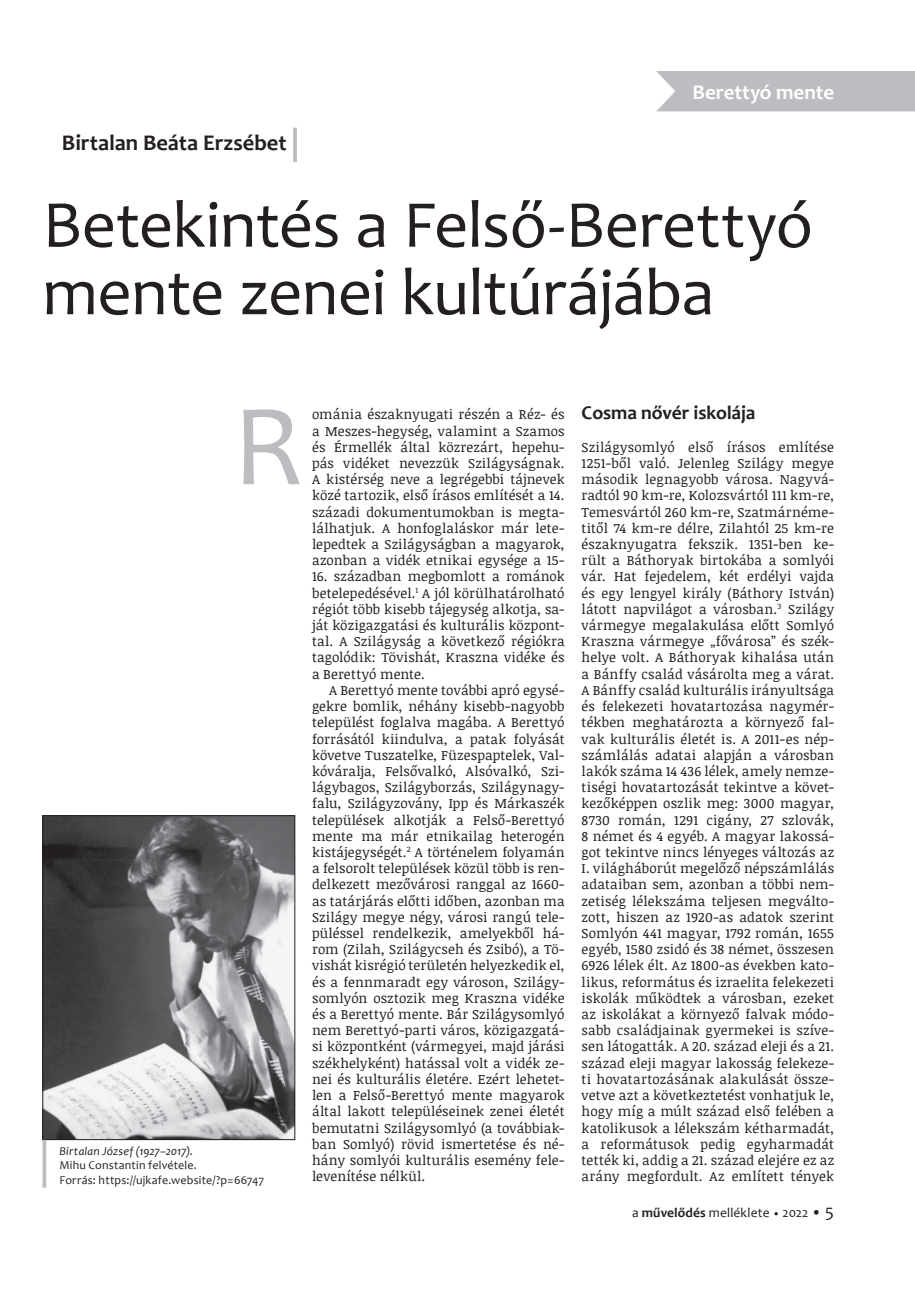
<style>
.page{position:relative;width:915px;height:1306px;background:#fff}
.page>*{position:absolute;margin:0;border:0;box-sizing:border-box;transform-origin:0 0}
.t1{font:117px "Candara";color:#bcbdc0}
.t2{font:67.5px/67.5px "Candara";letter-spacing:-.01em;color:#231f20}
.t3{font:700 22.5px "Candara";color:#231f20}
.t4{font:700 21px "Candara";color:#fff}
.t5{font:700 19.5px "Candara";letter-spacing:-.005em;color:#231f20}
.t6{font:13.5px/16.2px "Noticia Text";letter-spacing:.01em;color:#231f20;text-align:justify}
.t7{font:13.5px "Candara";letter-spacing:.01em;color:#231f20}
.t8{font:12px/14.4px "Candara";letter-spacing:.015em;color:#231f20}
.t9{font:italic 12px "Candara";letter-spacing:.01em;color:#231f20}
.s1{font-weight:700}
.s2{font-size:10.5px}
.s3{font-size:15px}
.s4{font-size:18px}
</style>
<div class="page">
<div style="left:656px;top:71px;width:258px;height:41px;background:#bcbdc0"></div>
<hr style="left:293px;top:128px;width:4px;height:34px;background:#bcbdc0">
<img style="left:45px;top:817px;width:248px;height:320px">
<div style="left:43px;top:815px;width:252px;height:324px;border:1px solid #231f20"></div>
<hr style="left:43px;top:1139px;width:3px;height:48px;background:#bcbdc0">
<h3 class="t3" style="left:62px;top:129px;width:226px">Birtalan Beáta Erzsébet</h3>
<h3 class="t4" style="left:692px;top:79px;width:143px">Berettyó mente</h3>
<h2 class="t2" style="left:43px;top:190px;width:771px">Betekintés a Felső-Berettyó mente zenei kultúrájába</h2>
<h1 class="t1" style="left:232px;top:373px;width:72px">R</h1>
<p class="t9" style="left:60px;top:1143px;width:135px">Birtalan József (1927–2017).</p>
<p class="t8" style="left:60px;top:1158px;width:206px">Mihu Constantin felvétele.<br>Forrás: https://ujkafe.website/?p=66747</p>
<p class="t6" style="left:312px;top:406px;width:254px">ománia északnyugati részén a Réz- és a Meszes-hegység, valamint a Szamos és Érmellék által közrezárt, hepehu&shy;pás vidéket nevezzük Szilágyságnak.<br>A kistérség neve a legrégebbi tájnevek közé tartozik, első írásos említését a 14. századi dokumentumokban is megta&shy;lálhatjuk. A honfoglaláskor már lete&shy;lepedtek a Szilágyságban a magyarok, azonban a vidék etnikai egysége a 15-</p>
<p class="t6" style="left:312px;top:568px;width:254px">16. században megbomlott a románok betelepedésével.<sup>1</sup> A jól körülhatárolható régiót több kisebb tájegység alkotja, sa&shy;ját közigazgatási és kulturális központ&shy;tal. A Szilágyság a következő régiókra tagolódik: Tövishát, Kraszna vidéke és a Berettyó mente.</p>
<p class="t6" style="left:312px;top:681px;width:254px;text-indent:17px">A Berettyó mente további apró egysé&shy;gekre bomlik, néhány kisebb-nagyobb települést foglalva magába. A Berettyó forrásától kiindulva, a patak folyását követve Tuszatelke, Füzespaptelek, Val&shy;kóváralja, Felsővalkó, Alsóvalkó, Szi&shy;lágybagos, Szilágyborzás, Szilágynagy&shy;falu, Szilágyzovány, Ipp és Márkaszék települések alkotják a Felső-Berettyó mente ma már etnikailag heterogén kistájegységét.<sup>2</sup> A történelem folyamán a felsorolt települések közül több is ren&shy;delkezett mezővárosi ranggal az 1660- as tatárjárás előtti időben, azonban ma Szilágy megye négy, városi rangú tele&shy;püléssel rendelkezik, amelyekből há&shy;rom (Zilah, Szilágycseh és Zsibó), a Tö&shy;vishát kisrégió területén helyezkedik el, és a fennmaradt egy városon, Szilágy&shy;somlyón osztozik meg Kraszna vidéke és a Berettyó mente. Bár Szilágysomlyó nem Berettyó-parti város, közigazgatá&shy;si központként (vármegyei, majd járási székhelyként) hatással volt a vidék ze&shy;nei és kulturális életére. Ezért lehetet&shy;len a Felső-Berettyó mente magyarok által lakott településeinek zenei életét bemutatni Szilágysomlyó (a továbbiak&shy;ban Somlyó) rövid ismertetése és né&shy;hány somlyói kulturális esemény fele&shy;levenítése nélkül.</p>
<h3 class="t5" style="left:581px;top:401px;width:175px">Cosma nővér iskolája</h3>
<p class="t6" style="left:581px;top:438px;width:254px">Szilágysomlyó első írásos említése 1251-ből való. Jelenleg Szilágy megye második legnagyobb városa. Nagyvá&shy;radtól 90 km-re, Kolozsvártól 111 km-re, Temesvártól 260 km-re, Szatmárnéme&shy;titől 74 km-re délre, Zilahtól 25 km-re északnyugatra fekszik. 1351-ben ke&shy;rült a Báthoryak birtokába a somlyói vár. Hat fejedelem, két erdélyi vajda és egy lengyel király (Báthory István) látott napvilágot a városban.<sup>3</sup> Szilágy vármegye megalakulása előtt Somlyó Kraszna vármegye „fővárosa” és szék&shy;helye volt. A Báthoryak kihalása után a Bánffy család vásárolta meg a várat.<br>A Bánffy család kulturális irányultsága és felekezeti hovatartozása nagymér&shy;tékben meghatározta a környező fal&shy;vak kulturális életét is. A 2011-es nép&shy;számlálás adatai alapján a városban lakók száma 14 436 lélek, amely nemze&shy;tiségi hovatartozását tekintve a követ&shy;kezőképpen oszlik meg: 3000 magyar, 8730 román, 1291 cigány, 27 szlovák, 8 német és 4 egyéb. A magyar lakossá&shy;got tekintve nincs lényeges változás az I. világháborút megelőző népszámlálás adataiban sem, azonban a többi nem&shy;zetiség lélekszáma teljesen megválto&shy;zott, hiszen az 1920-as adatok szerint Somlyón 441 magyar, 1792 román, 1655 egyéb, 1580 zsidó és 38 német, összesen 6926 lélek élt. Az 1800-as években kato&shy;likus, református és izraelita felekezeti iskolák működtek a városban, ezeket az iskolákat a környező falvak módo&shy;sabb családjainak gyermekei is szíve&shy;sen látogatták. A 20. század eleji és a 21. század eleji magyar lakosság felekeze&shy;ti hovatartozásának alakulását össze&shy;vetve azt a következtetést vonhatjuk le, hogy míg a múlt század első felében a katolikusok a lélekszám kétharmadát, a reformátusok pedig egyharmadát tették ki, addig a 21. század elejére ez az arány megfordult. Az említett tények</p>
<p class="t7" style="left:632px;top:1204px;width:203px">a <span class="s1">művelődés</span> melléklete <span class="s2">•</span> 2022 <span class="s3">•</span> <span class="s4">5</span></p>
</div>
